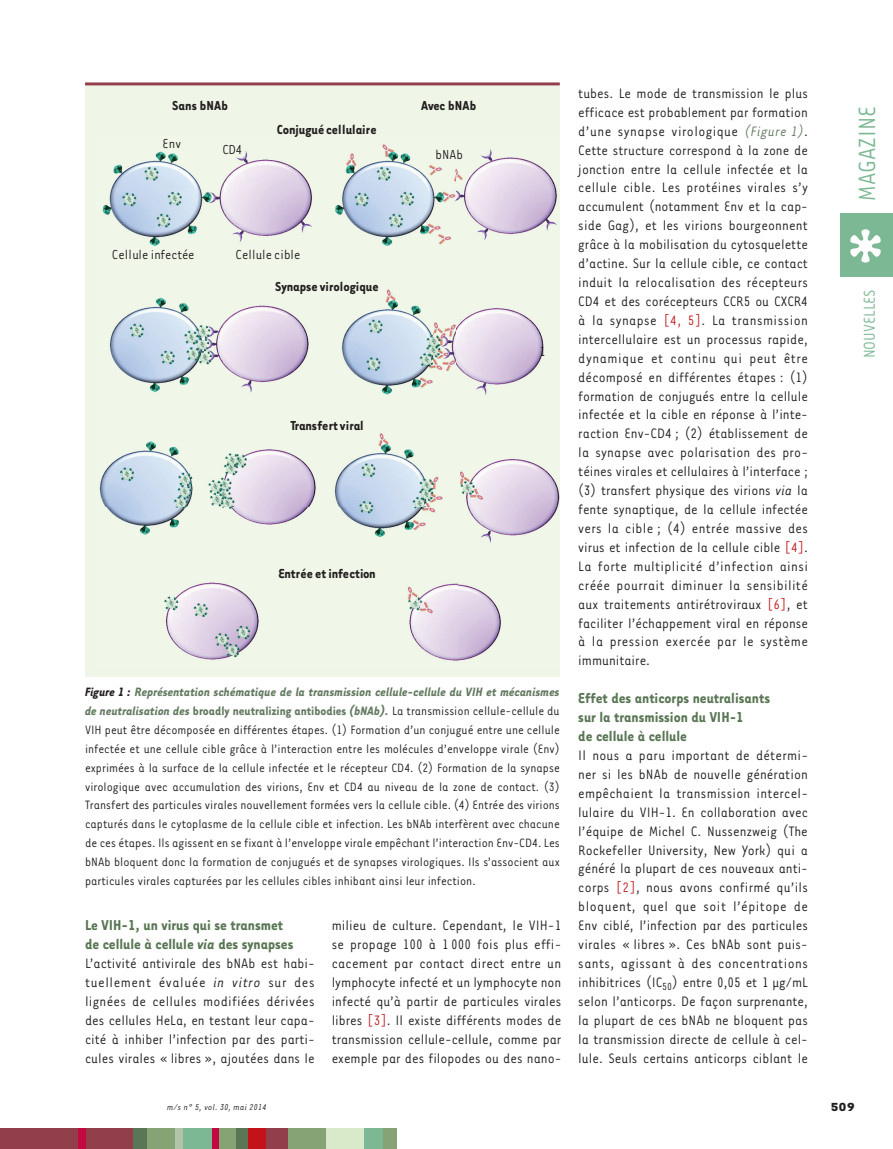
<style>
.page{position:relative;width:893px;height:1149px;background:#fff}
.page>*{position:absolute;margin:0;border:0;box-sizing:border-box;transform-origin:0 0}
.t1{font:27px "Tarzana Narrow";color:#7db894}
.t2{font:18px "Tarzana Narrow";color:#7db894}
.t3{font:700 16.5px/18.9px "Tarzana Narrow";color:#5a7755}
.t4{font:15.75px/18.9px "Tarzana Narrow";color:#231f20;text-align:justify}
.t5{font:700 15px "Tarzana Narrow";color:#231f20}
.t6{font:15px "Tarzana Narrow";letter-spacing:.01em;color:#231f20}
.t7{font:13.95px/18.9px "Tarzana Narrow";color:#231f20;text-align:justify}
.t8{font:700 13.5px "Tarzana Wide";color:#231f20}
.t9{font:italic 9.75px "Tarzana Narrow";letter-spacing:.025em;color:#231f20}
.s1{font-weight:700;font-style:italic}
.s2{font-weight:700;font-style:italic;color:#647a61}
.s3{font-weight:700;color:#647a61}
.s4{font-style:italic}
.s5{color:#c12025}
.s6{font-style:italic;color:#647a61}
</style>
<div class="page">
<div style="left:0;top:1127px;width:134px;height:21px;background:#913f4b"></div>
<div style="left:235px;top:1127px;width:13px;height:21px;background:#5a7755"></div>
<div style="left:78px;top:1127px;width:7px;height:21px;background:#c40941"></div>
<div style="left:133px;top:1127px;width:22px;height:21px;background:#5a7755"></div>
<div style="left:147px;top:1127px;width:29px;height:21px;background:#86a375"></div>
<div style="left:175px;top:1127px;width:8px;height:21px;background:#b3c3aa"></div>
<div style="left:183px;top:1127px;width:30px;height:21px;background:#7db894"></div>
<div style="left:217px;top:1127px;width:19px;height:21px;background:#86a375"></div>
<div style="left:213px;top:1127px;width:6px;height:21px;background:#c40941"></div>
<div style="left:248px;top:1127px;width:27px;height:21px;background:#c4121a"></div>
<div style="left:287px;top:1127px;width:39px;height:21px;background:#86a375"></div>
<div style="left:267px;top:1127px;width:21px;height:21px;background:#913f4b"></div>
<div style="left:326px;top:1127px;width:38px;height:21px;background:#d9eaca"></div>
<div style="left:364px;top:1127px;width:20px;height:21px;background:#7db894"></div>
<div style="left:383px;top:1127px;width:14px;height:21px;background:#86a375"></div>
<div style="left:840px;top:213px;width:53px;height:63px;background:#7db894"></div>
<svg style="left:850px;top:229px;width:31px;height:33px"></svg>
<div style="left:85px;top:86px;width:475px;height:590px;background:#eff6e8"></div>
<img style="left:99px;top:144px;width:461px;height:517px">
<hr style="left:85px;top:82px;width:475px;height:3px;background:#913f4b">
<p class="t5" style="left:172px;top:101px;width:57px">Sans bNAb</p>
<p class="t5" style="left:421px;top:101px;width:57px">Avec bNAb</p>
<p class="t6" style="left:163px;top:139px;width:20px">Env</p>
<p class="t6" style="left:223px;top:144px;width:21px">CD4</p>
<p class="t5" style="left:277px;top:124px;width:101px">Conjugué cellulaire</p>
<p class="t6" style="left:112px;top:250px;width:84px">Cellule infectée</p>
<p class="t6" style="left:235px;top:250px;width:66px">Cellule cible</p>
<p class="t5" style="left:275px;top:281px;width:105px">Synapse virologique</p>
<p class="t5" style="left:291px;top:420px;width:74px">Transfert viral</p>
<p class="t5" style="left:278px;top:568px;width:99px">Entrée et infection</p>
<p class="t6" style="left:436px;top:149px;width:29px">bNAb</p>
<p class="t6" style="left:539px;top:346px;width:8px">1</p>
<p class="t7" style="left:85px;top:683px;width:476px"><span class="s1">Figure 1 :</span> <span class="s2">Représentation schématique de la transmission cellule-cellule du VIH et mécanismes de neutralisation des</span> <span class="s3">broadly neutralizing antibodies</span> <span class="s2">(bNAb).</span> La transmission cellule-cellule du VIH peut être décomposée en différentes étapes. (1) Formation d’un conjugué entre une cellule infectée et une cellule cible grâce à l’interaction entre les molécules d’enveloppe virale (Env) exprimées à la surface de la cellule infectée et le récepteur CD4. (2) Formation de la synapse virologique avec accumulation des virions, Env et CD4 au niveau de la zone de contact. (3)<br>Transfert des particules virales nouvellement formées vers la cellule cible. (4) Entrée des virions capturés dans le cytoplasme de la cellule cible et infection. Les bNAb interfèrent avec chacune de ces étapes. Ils agissent en se fixant à l’enveloppe virale empêchant l’interaction Env-CD4. Les bNAb bloquent donc la formation de conjugués et de synapses virologiques. Ils s’associent aux particules virales capturées par les cellules cibles inhibant ainsi leur infection.</p>
<p class="t3" style="left:85px;top:916px;width:210px">Le VIH-1, un virus qui se transmet de cellule à cellule <span class="s4">via</span> des synapses</p>
<p class="t4" style="left:85px;top:954px;width:231px">L’activité antivirale des bNAb est habi&shy;tuellement évaluée <span class="s4">in vitro</span> sur des lignées de cellules modifiées dérivées des cellules HeLa, en testant leur capa&shy;cité à inhiber l’infection par des parti&shy;cules virales « libres », ajoutées dans le</p>
<p class="t9" style="left:167px;top:1103px;width:101px">m/s n° 5, vol. 30, mai 2014</p>
<p class="t4" style="left:332px;top:917px;width:231px">milieu de culture. Cependant, le VIH-1 se propage 100 à 1 000 fois plus effi&shy;cacement par contact direct entre un lymphocyte infecté et un lymphocyte non infecté qu’à partir de particules virales libres <span class="s5">[3]</span>. Il existe différents modes de transmission cellule-cellule, comme par exemple par des filopodes ou des nano-</p>
<p class="t4" style="left:578px;top:85px;width:231px">tubes. Le mode de transmission le plus efficace est probablement par formation d’une synapse virologique <span class="s6">(Figure 1)</span>.<br>Cette structure correspond à la zone de jonction entre la cellule infectée et la cellule cible. Les protéines virales s’y accumulent (notamment Env et la cap&shy;side Gag), et les virions bourgeonnent grâce à la mobilisation du cytosquelette d’actine. Sur la cellule cible, ce contact induit la relocalisation des récepteurs CD4 et des corécepteurs CCR5 ou CXCR4 à la synapse <span class="s5">[4, 5]</span>. La transmission intercellulaire est un processus rapide, dynamique et continu qui peut être décomposé en différentes étapes : (1) formation de conjugués entre la cellule infectée et la cible en réponse à l’inte&shy;raction Env-CD4 ; (2) établissement de la synapse avec polarisation des pro&shy;téines virales et cellulaires à l’interface ; (3) transfert physique des virions <span class="s4">via</span> la fente synaptique, de la cellule infectée vers la cible ; (4) entrée massive des virus et infection de la cellule cible <span class="s5">[4]</span>.<br>La forte multiplicité d’infection ainsi créée pourrait diminuer la sensibilité aux traitements antirétroviraux <span class="s5">[6]</span>, et faciliter l’échappement viral en réponse à la pression exercée par le système immunitaire.</p>
<p class="t3" style="left:578px;top:690px;width:193px">Effet des anticorps neutralisants sur la transmission du VIH-1<br>de cellule à cellule</p>
<p class="t4" style="left:578px;top:747px;width:231px">Il nous a paru important de détermi&shy;ner si les bNAb de nouvelle génération empêchaient la transmission intercel&shy;lulaire du VIH-1. En collaboration avec l’équipe de Michel C. Nussenzweig (The Rockefeller University, New York) qui a généré la plupart de ces nouveaux anti&shy;corps <span class="s5">[2]</span>, nous avons confirmé qu’ils bloquent, quel que soit l’épitope de Env ciblé, l’infection par des particules virales « libres ». Ces bNAb sont puis&shy;sants, agissant à des concentrations inhibitrices (IC<sub>50</sub>) entre 0,05 et 1 μg/mL selon l’anticorps. De façon surprenante, la plupart de ces bNAb ne bloquent pas la transmission directe de cellule à cel&shy;lule. Seuls certains anticorps ciblant le</p>
<h1 class="t1" style="left:858px;top:200px;width:96px;rotate:-90deg">MAGAZINE</h1>
<p class="t2" style="left:864px;top:358px;width:70px;rotate:-90deg">NOUVELLES</p>
<p class="t8" style="left:830px;top:1101px;width:26px">509</p>
</div>
